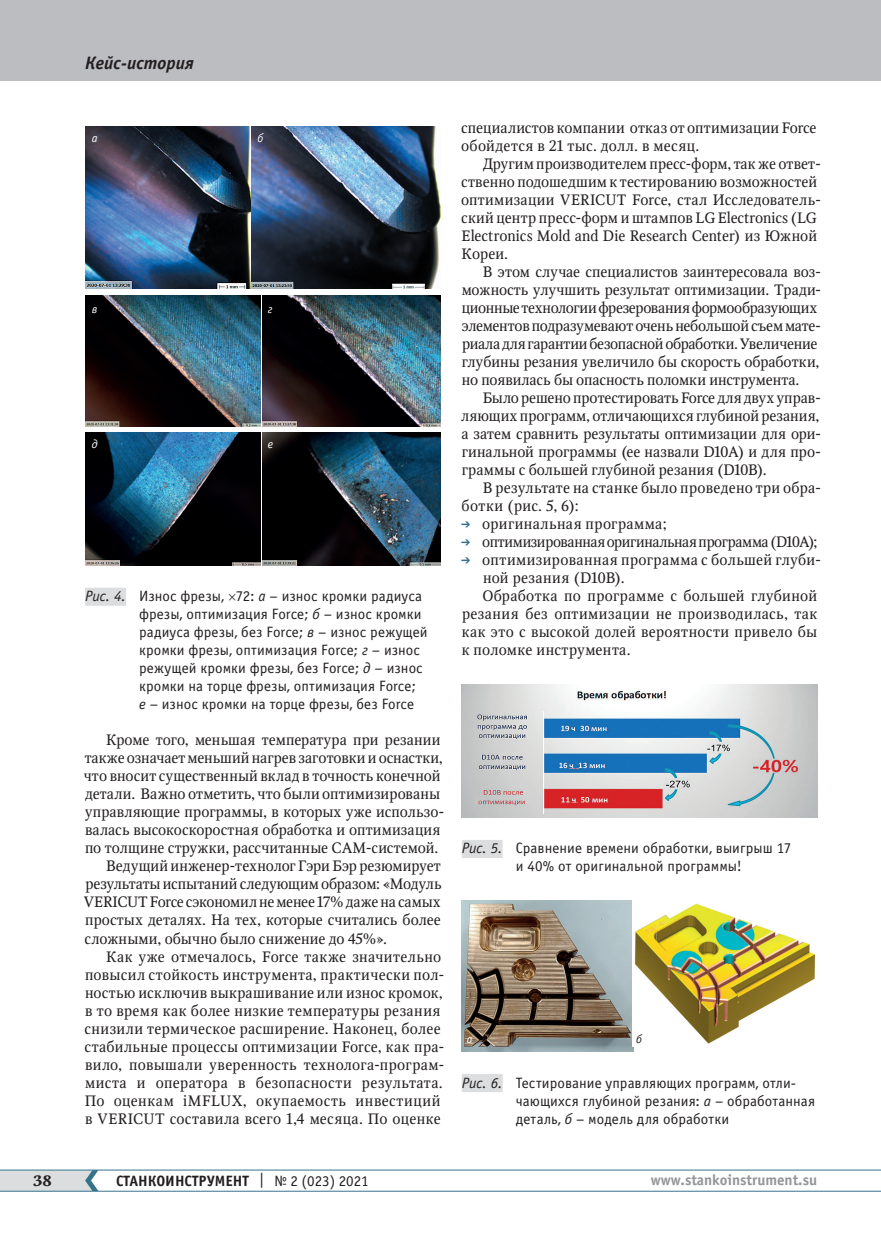
<style>
.page{position:relative;width:881px;height:1234px;background:#fff}
.page>*{position:absolute;margin:0;border:0;box-sizing:border-box;transform-origin:0 0}
.t1{font:italic 700 18px "Officina Sans C";color:#231f20}
.t2{font:15px/18px "Octava";letter-spacing:.01em;color:#231f20}
.t3{font:15px/18px "Officina Sans C";letter-spacing:.005em;color:#231f20}
.t4{font:15px/18px "Octava";letter-spacing:-.01em;color:#231f20}
.t5{font:15px "Octava";letter-spacing:.03em;color:#231f20}
.t6{font:15px "Octava";letter-spacing:-.02em;color:#231f20}
.t7{font:15px "Octava";letter-spacing:-.015em;color:#231f20}
.t8{font:15px "Octava";letter-spacing:.035em;color:#231f20}
.t9{font:700 15px "Officina Sans C";color:#231f20}
.t10{font:700 15px "Officina Sans C";color:#939598}
.t11{font:700 15px "Octava";color:#231f20}
.t12{font:italic 12px "Officina Sans C";color:#fff}
.t13{font:italic 12px "Officina Sans C";color:#231f20}
.s1{font-style:italic}
.s2{color:#36738a}
.s3{font-weight:400}
</style>
<div class="page">
<hr style="left:0;top:1190px;width:880px;height:1px;background:#36738a">
<hr style="left:0;top:1169px;width:880px;height:1px;background:#36738a">
<svg style="left:0;top:1169px;width:98px;height:21px"></svg>
<div style="left:0;top:0;width:880px;height:81px;background:#bcbdc0"></div>
<img style="left:85px;top:126px;width:355px;height:162px">
<img style="left:85px;top:295px;width:176px;height:131px">
<img style="left:263px;top:295px;width:177px;height:131px">
<img style="left:85px;top:432px;width:176px;height:133px">
<img style="left:263px;top:432px;width:177px;height:133px">
<div style="left:85px;top:587px;width:41px;height:18px;background:#dcdddf"></div>
<div style="left:461px;top:1073px;width:41px;height:18px;background:#dcdddf"></div>
<div style="left:461px;top:839px;width:41px;height:18px;background:#dcdddf"></div>
<img style="left:461px;top:900px;width:172px;height:151px">
<img style="left:632px;top:900px;width:184px;height:146px">
<img style="left:461px;top:684px;width:355px;height:133px">
<p class="t1" style="left:85px;top:53px;width:111px">Кейс-история</p>
<p class="t12" style="left:92px;top:131px;width:7px">а</p>
<p class="t12" style="left:257px;top:131px;width:7px">б</p>
<p class="t12" style="left:92px;top:302px;width:7px">в</p>
<p class="t12" style="left:267px;top:302px;width:6px">г</p>
<p class="t12" style="left:92px;top:437px;width:7px">д</p>
<p class="t12" style="left:267px;top:437px;width:7px">е</p>
<p class="t3" style="left:139px;top:587px;width:290px;text-indent:-54px"><span class="s1">Рис. 4.</span> Износ фрезы, 72: <span class="s1">а</span> – износ кромки радиуса фрезы, оптимизация Force; <span class="s1">б</span> – износ кромки радиуса фрезы, без Force; <span class="s1">в</span> – износ режущей кромки фрезы, оптимизация Force; <span class="s1">г</span> – износ режущей кромки фрезы, без Force; <span class="s1">д</span> – износ кромки на торце фрезы, оптимизация Force;<br><span class="s1">е</span> – износ кромки на торце фрезы, без Force</p>
<p class="t2" style="left:106px;top:731px;width:336px">Кроме того, меньшая температура при резании</p>
<p class="t2" style="left:85px;top:749px;width:359px">также означает меньший нагрев заготовки и оснастки,</p>
<p class="t2" style="left:84px;top:767px;width:358px">что вносит существенный вклад в точность конечной</p>
<p class="t2" style="left:85px;top:785px;width:356px">детали. Важно отметить, что были оптимизированы</p>
<p class="t2" style="left:85px;top:803px;width:361px">управляющие программы, в которых уже использо-</p>
<p class="t2" style="left:85px;top:821px;width:357px">валась высокоскоростная обработка и оптимизация</p>
<p class="t2" style="left:85px;top:839px;width:354px">по толщине стружки, рассчитанные CAM-системой.</p>
<p class="t2" style="left:106px;top:857px;width:336px">Ведущий инженер-технолог Гэри Бэр резюмирует</p>
<p class="t2" style="left:85px;top:875px;width:357px">результаты испытаний следующим образом: «Модуль</p>
<p class="t7" style="left:84px;top:892px;width:358px">VERICUT Force сэкономил не менее 17% даже на самых</p>
<p class="t2" style="left:85px;top:911px;width:357px">простых деталях. На тех, которые считались более</p>
<p class="t2" style="left:84px;top:929px;width:304px">сложными, обычно было снижение до 45%».</p>
<p class="t2" style="left:106px;top:947px;width:336px">Как уже отмечалось, Force также значительно</p>
<p class="t5" style="left:85px;top:964px;width:361px">повысил стойкость инструмента, практически пол-</p>
<p class="t2" style="left:85px;top:983px;width:359px">ностью исключив выкрашивание или износ кромок,</p>
<p class="t2" style="left:85px;top:1001px;width:357px">в то время как более низкие температуры резания</p>
<p class="t2" style="left:84px;top:1019px;width:357px">снизили термическое расширение. Наконец, более</p>
<p class="t5" style="left:84px;top:1036px;width:361px">стабильные процессы оптимизации Force, как пра-</p>
<p class="t2" style="left:85px;top:1055px;width:361px">вило, повышали уверенность технолога-програм-</p>
<p class="t5" style="left:85px;top:1072px;width:359px">миста и оператора в безопасности результата.</p>
<p class="t8" style="left:85px;top:1090px;width:357px">По оценкам iMFLUX, окупаемость инвестиций</p>
<p class="t2" style="left:85px;top:1109px;width:357px">в VERICUT составила всего 1,4 месяца. По оценке</p>
<p class="t2" style="left:461px;top:119px;width:357px">специалистов компании отказ от оптимизации Force обойдется в 21 тыс. долл. в месяц.</p>
<p class="t2" style="left:461px;top:155px;width:361px;text-indent:22px">Другим производителем пресс-форм, так же ответ&shy;ственно подошедшим к тестированию возможностей оптимизации VERICUT Force, стал Исследователь&shy;ский центр пресс-форм и штампов LG Electronics (LG Electronics Mold and Die Research Center) из Южной Кореи.</p>
<p class="t4" style="left:461px;top:263px;width:361px;text-indent:21px">В этом случае специалистов заинтересовала воз&shy;можность улучшить результат оптимизации. Тради&shy;ционные технологии фрезерования формообразующих элементов подразумевают очень небольшой съем мате&shy;риала для гарантии безопасной обработки. Увеличение глубины резания увеличило бы скорость обработки, но появилась бы опасность поломки инструмента.</p>
<p class="t2" style="left:461px;top:389px;width:361px;text-align:justify;text-indent:21px">Было решено протестировать Force для двух управ&shy;ляющих программ, отличающихся глубиной резания, а затем сравнить результаты оптимизации для ори&shy;гинальной программы (ее назвали D10A) и для про&shy;граммы с большей глубиной резания (D10B).</p>
<p class="t2" style="left:461px;top:479px;width:361px;text-indent:21px">В результате на станке было проведено три обра&shy;ботки (рис. 5, 6):</p>
<p class="t5" style="left:461px;top:514px;width:207px"><span class="s2">➔</span> оригинальная программа;</p>
<p class="t6" style="left:461px;top:532px;width:357px"><span class="s2">➔</span> оптимизированная оригинальная программа (D10A);</p>
<p class="t2" style="left:461px;top:551px;width:361px"><span class="s2">➔</span> оптимизированная программа с большей глуби-</p>
<p class="t2" style="left:483px;top:569px;width:143px">ной резания (D10B).</p>
<p class="t2" style="left:482px;top:587px;width:336px">Обработка по программе с большей глубиной</p>
<p class="t5" style="left:462px;top:604px;width:357px">резания без оптимизации не производилась, так</p>
<p class="t2" style="left:461px;top:623px;width:357px">как это с высокой долей вероятности привело бы</p>
<p class="t2" style="left:461px;top:641px;width:170px">к поломке инструмента.</p>
<p class="t3" style="left:461px;top:839px;width:331px;text-align:center"><span class="s1">Рис. 5.</span> Сравнение времени обработки, выигрыш 17 и 40% от оригинальной программы!</p>
<p class="t12" style="left:466px;top:1031px;width:7px">а</p>
<p class="t13" style="left:635px;top:1031px;width:7px">б</p>
<p class="t3" style="left:515px;top:1073px;width:301px;text-indent:-54px"><span class="s1">Рис. 6.</span> Тестирование управляющих программ, отли&shy;чающихся глубиной резания: <span class="s1">а</span> – обработанная деталь, <span class="s1">б</span> – модель для обработки</p>
<p class="t11" style="left:33px;top:1170px;width:20px">38</p>
<p class="t9" style="left:116px;top:1171px;width:254px">СТАНКОИНСТРУМЕНТ <span class="s3">| № 2 (023) 2021</span></p>
<p class="t10" style="left:650px;top:1171px;width:168px">www.stankoinstrument.su</p>
</div>
